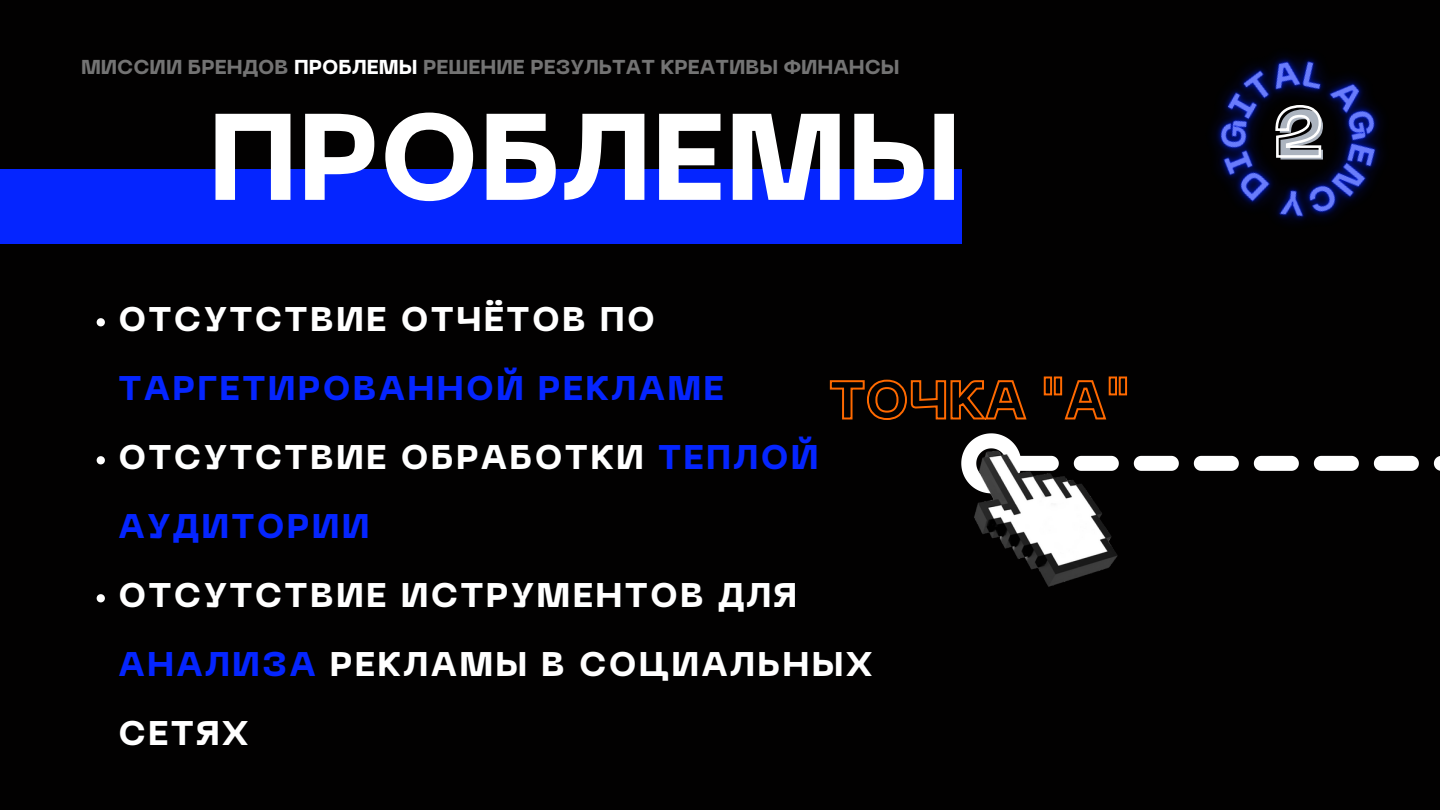
<style>
.page{position:relative;width:1440px;height:810px;background:#020101}
.page>*{position:absolute;margin:0;border:0;box-sizing:border-box;transform-origin:0 0}
.t1{font:800 122.1px "PP Neue Machina";color:#fff}
.t2{font:800 70.1px "PP Neue Machina";color:#acb4bf}
.t3{font:800 34px/69px "PP Neue Machina";letter-spacing:.065em;color:#fff}
.t4{font:800 34px/69px "PP Neue Machina";letter-spacing:.065em;color:#0525ff}
.t5{font:800 20px "PP Neue Machina";color:#737373}
.s1{color:#fff}
.s2{color:#0525ff}
</style>
<div class="page">
<div style="left:0;top:169px;width:961px;height:75px;background:#0525ff"></div>
<svg style="left:97px;top:318px;width:8px;height:8px"></svg>
<svg style="left:97px;top:456px;width:8px;height:8px"></svg>
<svg style="left:97px;top:594px;width:8px;height:8px"></svg>
<img style="left:974px;top:501px;width:144px;height:86px">
<svg style="left:829px;top:376px;width:611px;height:125px"></svg>
<img style="left:1213px;top:55px;width:169px;height:167px">
<svg style="left:1274px;top:104px;width:49px;height:55px"></svg>
<p class="t5" style="left:81px;top:59px;width:820px">МИССИИ БРЕНДОВ <span class="s1">ПРОБЛЕМЫ</span> РЕШЕНИЕ РЕЗУЛЬТАТ КРЕАТИВЫ ФИНАНСЫ</p>
<h1 class="t1" style="left:208px;top:110px;width:755px">ПРОБЛЕМЫ</h1>
<p class="t3" style="left:118px;top:288px;width:538px">ОТСУТСТВИЕ ОТЧЁТОВ ПО</p>
<p class="t4" style="left:118px;top:357px;width:702px">ТАРГЕТИРОВАННОЙ РЕКЛАМЕ<br><span class="s1">ОТСУТСТВИЕ ОБРАБОТКИ</span> ТЕПЛОЙ<br>АУДИТОРИИ</p>
<p class="t3" style="left:118px;top:564px;width:756px">ОТСУТСТВИЕ ИСТРУМЕНТОВ ДЛЯ<br><span class="s2">АНАЛИЗА</span> РЕКЛАМЫ В СОЦИАЛЬНЫХ<br>СЕТЯХ</p>
<h2 class="t2" style="left:1277px;top:108px;width:50px">2</h2>
</div>
